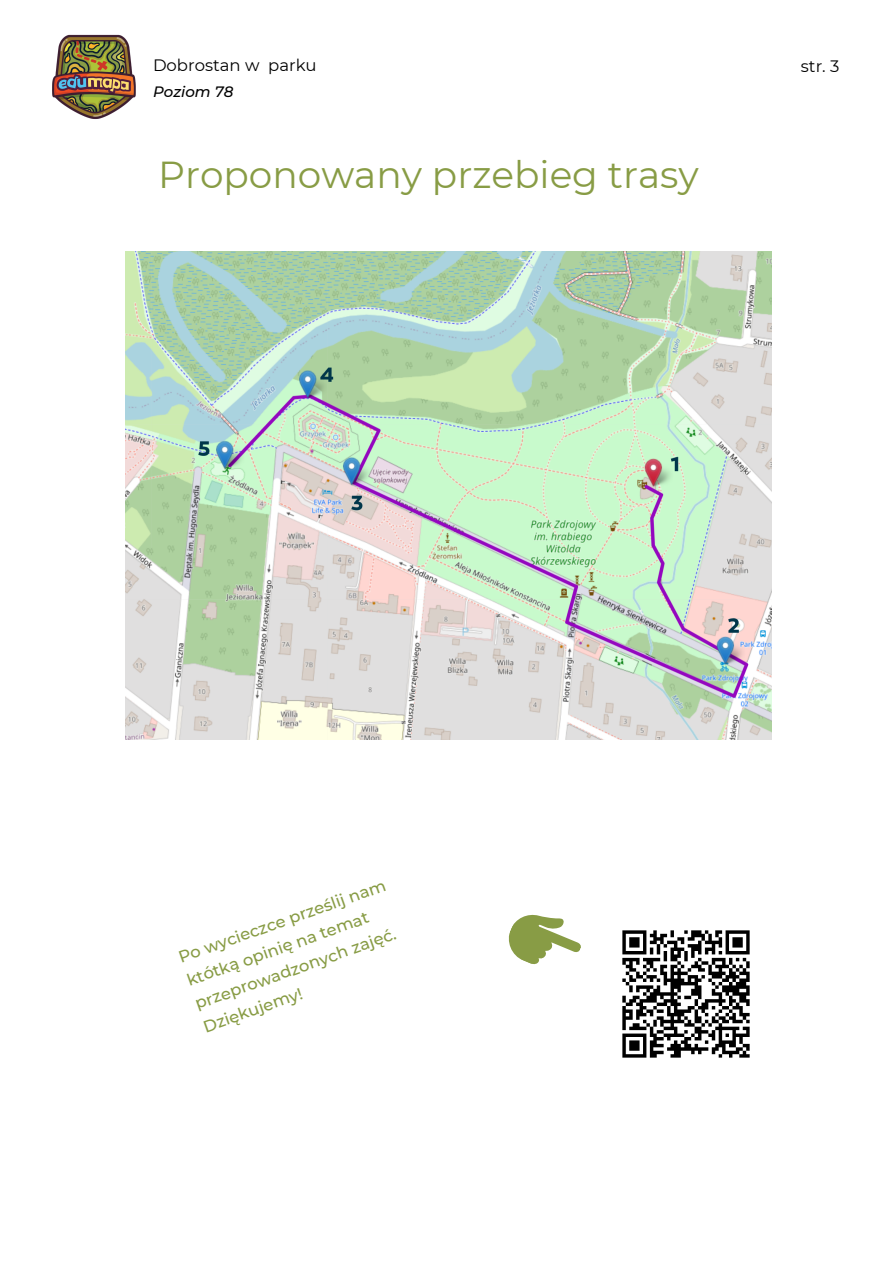
<style>
.page{position:relative;width:893px;height:1264px;background:#fff}
.page>*{position:absolute;margin:0;border:0;box-sizing:border-box;transform-origin:0 0}
.t1{font:37.5px "Montserrat";color:#889c45}
.t2{font:500 16.5px/24.6px "Montserrat";color:#889c45}
.t3{font:16.5px "Montserrat";color:#000}
.t4{font:italic 500 15px "Montserrat";color:#000}
</style>
<div class="page">
<img style="left:52px;top:34px;width:84px;height:85px">
<img style="left:125px;top:251px;width:646px;height:488px">
<img style="left:622px;top:930px;width:128px;height:128px">
<svg style="left:508px;top:914px;width:73px;height:51px"></svg>
<p class="t3" style="left:153px;top:55px;width:165px">Dobrostan w parku</p>
<p class="t4" style="left:153px;top:82px;width:82px">Poziom 78</p>
<p class="t1" style="left:158px;top:152px;width:542px">Proponowany przebieg trasy</p>
<p class="t3" style="left:800px;top:56px;width:40px">str. 3</p>
<p class="t2" style="left:174px;top:946px;width:221px;rotate:-20deg">Po wycieczce prześlij nam któtką opinię na temat przeprowadzonych zajęć.<br>Dziękujemy!</p>
</div>
